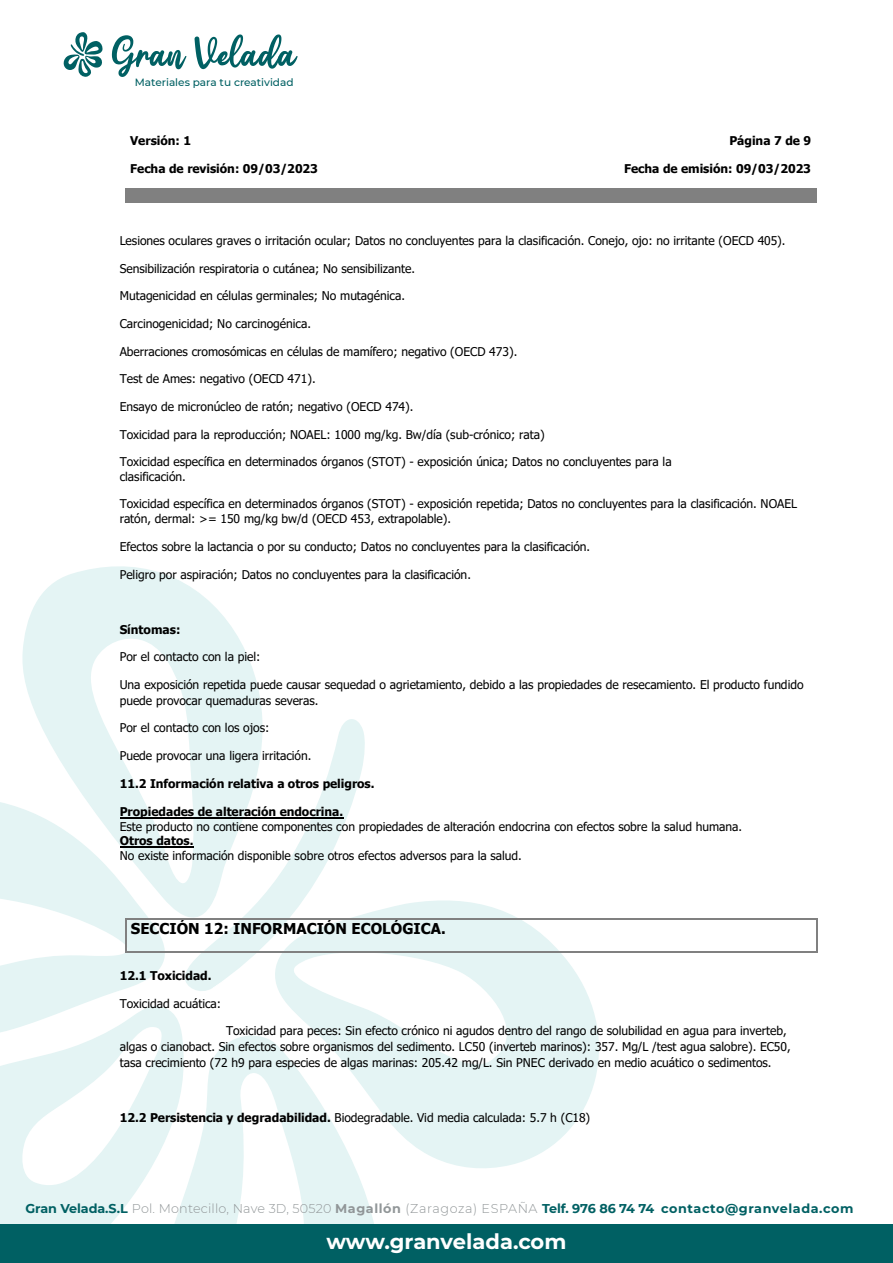
<style>
.page{position:relative;width:893px;height:1263px;background:#fff}
.page>*{position:absolute;margin:0;border:0;box-sizing:border-box;transform-origin:0 0}
.t1{font:700 21px "Montserrat";color:#fff}
.t2{font:700 15px "Tahoma";color:#000}
.t3{font:700 12.75px "Montserrat";letter-spacing:.035em;color:#006063}
.t4{font:12px/15.6px "Tahoma";letter-spacing:-.005em;color:#000}
.t5{font:700 12px "Tahoma";letter-spacing:-.005em;color:#000}
.t6{font:500 10.5px "Montserrat";color:#006063}
.s1{font-weight:700}
.s2{font-weight:300;color:#919698}
.s3{color:#919698}
</style>
<div class="page">
<svg style="left:282px;top:900px;width:346px;height:268px;fill:#e4f4f4"></svg>
<svg style="left:22px;top:566px;width:240px;height:354px;fill:#e4f4f4"></svg>
<svg style="left:0;top:1014px;width:180px;height:210px;fill:#e4f4f4"></svg>
<svg style="left:155px;top:1027px;width:232px;height:197px;fill:#e4f4f4"></svg>
<svg style="left:184px;top:714px;width:182px;height:282px"></svg>
<svg style="left:112px;top:35px;width:74px;height:42px"></svg>
<svg style="left:195px;top:34px;width:103px;height:35px"></svg>
<svg style="left:63px;top:32px;width:40px;height:45px"></svg>
<div style="left:0;top:1224px;width:893px;height:39px;background:#006063"></div>
<div style="left:130px;top:188px;width:681px;height:14px;background:#808080"></div>
<hr style="left:120px;top:817px;width:223px;height:2px;background:#000">
<hr style="left:120px;top:846px;width:73px;height:1px;background:#000">
<hr style="left:126px;top:918px;width:690px;height:1px;background:#808080">
<svg style="left:0;top:796px;width:173px;height:246px"></svg>
<hr style="left:126px;top:951px;width:690px;height:1px;background:#808080">
<hr style="left:816px;top:919px;width:2px;height:32px;background:#808080">
<p class="t6" style="left:135px;top:75px;width:160px">Materiales para tu creatividad</p>
<p class="t5" style="left:130px;top:132px;width:62px">Versión: 1</p>
<p class="t5" style="left:130px;top:160px;width:189px">Fecha de revisión: 09/03/2023</p>
<p class="t5" style="left:729px;top:132px;width:83px">Página 7 de 9</p>
<p class="t5" style="left:624px;top:160px;width:188px">Fecha de emisión: 09/03/2023</p>
<p class="t4" style="left:120px;top:234px;width:667px">Lesiones oculares graves o irritación ocular; Datos no concluyentes para la clasificación. Conejo, ojo: no irritante (OECD 405).</p>
<p class="t4" style="left:120px;top:261px;width:297px">Sensibilización respiratoria o cutánea; No sensibilizante.</p>
<p class="t4" style="left:120px;top:289px;width:287px">Mutagenicidad en células germinales; No mutagénica.</p>
<p class="t4" style="left:120px;top:316px;width:193px">Carcinogenicidad; No carcinogénica.</p>
<p class="t4" style="left:120px;top:344px;width:399px">Aberraciones cromosómicas en células de mamífero; negativo (OECD 473).</p>
<p class="t4" style="left:120px;top:372px;width:197px">Test de Ames: negativo (OECD 471).</p>
<p class="t4" style="left:120px;top:399px;width:295px">Ensayo de micronúcleo de ratón; negativo (OECD 474).</p>
<p class="t4" style="left:120px;top:427px;width:426px">Toxicidad para la reproducción; NOAEL: 1000 mg/kg. Bw/día (sub-crónico; rata)</p>
<p class="t4" style="left:120px;top:454px;width:553px;line-height:15.1px">Toxicidad específica en determinados órganos (STOT) - exposición única; Datos no concluyentes para la clasificación.</p>
<p class="t4" style="left:120px;top:496px;width:679px">Toxicidad específica en determinados órganos (STOT) - exposición repetida; Datos no concluyentes para la clasificación. NOAEL ratón, dermal: &gt;= 150 mg/kg bw/d (OECD 453, extrapolable).</p>
<p class="t4" style="left:120px;top:539px;width:472px">Efectos sobre la lactancia o por su conducto; Datos no concluyentes para la clasificación.</p>
<p class="t4" style="left:120px;top:567px;width:353px">Peligro por aspiración; Datos no concluyentes para la clasificación.</p>
<p class="t5" style="left:120px;top:621px;width:62px">Síntomas:</p>
<p class="t4" style="left:120px;top:650px;width:142px">Por el contacto con la piel:</p>
<p class="t4" style="left:120px;top:678px;width:685px">Una exposición repetida puede causar sequedad o agrietamiento, debido a las propiedades de resecamiento. El producto fundido puede provocar quemaduras severas.</p>
<p class="t4" style="left:120px;top:721px;width:151px">Por el contacto con los ojos:</p>
<p class="t4" style="left:120px;top:749px;width:193px">Puede provocar una ligera irritación.</p>
<p class="t5" style="left:120px;top:775px;width:256px">11.2 Información relativa a otros peligros.</p>
<p class="t5" style="left:120px;top:804px;width:225px">Propiedades de alteración endocrina.</p>
<p class="t4" style="left:120px;top:819px;width:624px">Este producto no contiene componentes con propiedades de alteración endocrina con efectos sobre la salud humana.</p>
<p class="t5" style="left:120px;top:833px;width:75px">Otros datos.</p>
<p class="t4" style="left:120px;top:848px;width:404px">No existe información disponible sobre otros efectos adversos para la salud.</p>
<p class="t2" style="left:131px;top:918px;width:317px">SECCIÓN 12: INFORMACIÓN ECOLÓGICA.</p>
<p class="t5" style="left:120px;top:967px;width:93px">12.1 Toxicidad.</p>
<p class="t4" style="left:120px;top:996px;width:103px">Toxicidad acuática:</p>
<p class="t4" style="left:120px;top:1024px;width:673px;text-indent:106px">Toxicidad para peces: Sin efecto crónico ni agudos dentro del rango de solubilidad en agua para inverteb, algas o cianobact. Sin efectos sobre organismos del sedimento. LC50 (inverteb marinos): 357. Mg/L /test agua salobre). EC50, tasa crecimiento (72 h9 para especies de algas marinas: 205.42 mg/L. Sin PNEC derivado en medio acuático o sedimentos.</p>
<p class="t4" style="left:120px;top:1110px;width:472px"><span class="s1">12.2 Persistencia y degradabilidad.</span> Biodegradable. Vid media calculada: 5.7 h (C18)</p>
<p class="t3" style="left:25px;top:1200px;width:830px">Gran Velada.S.L <span class="s2">Pol. Montecillo, Nave 3D, 50520</span> <span class="s3">Magallón</span> <span class="s2">(Zaragoza) ESPAÑA</span> Telf. 976 86 74 74 contacto@granvelada.com</p>
<h1 class="t1" style="left:327px;top:1226px;width:241px">www.granvelada.com</h1>
</div>
